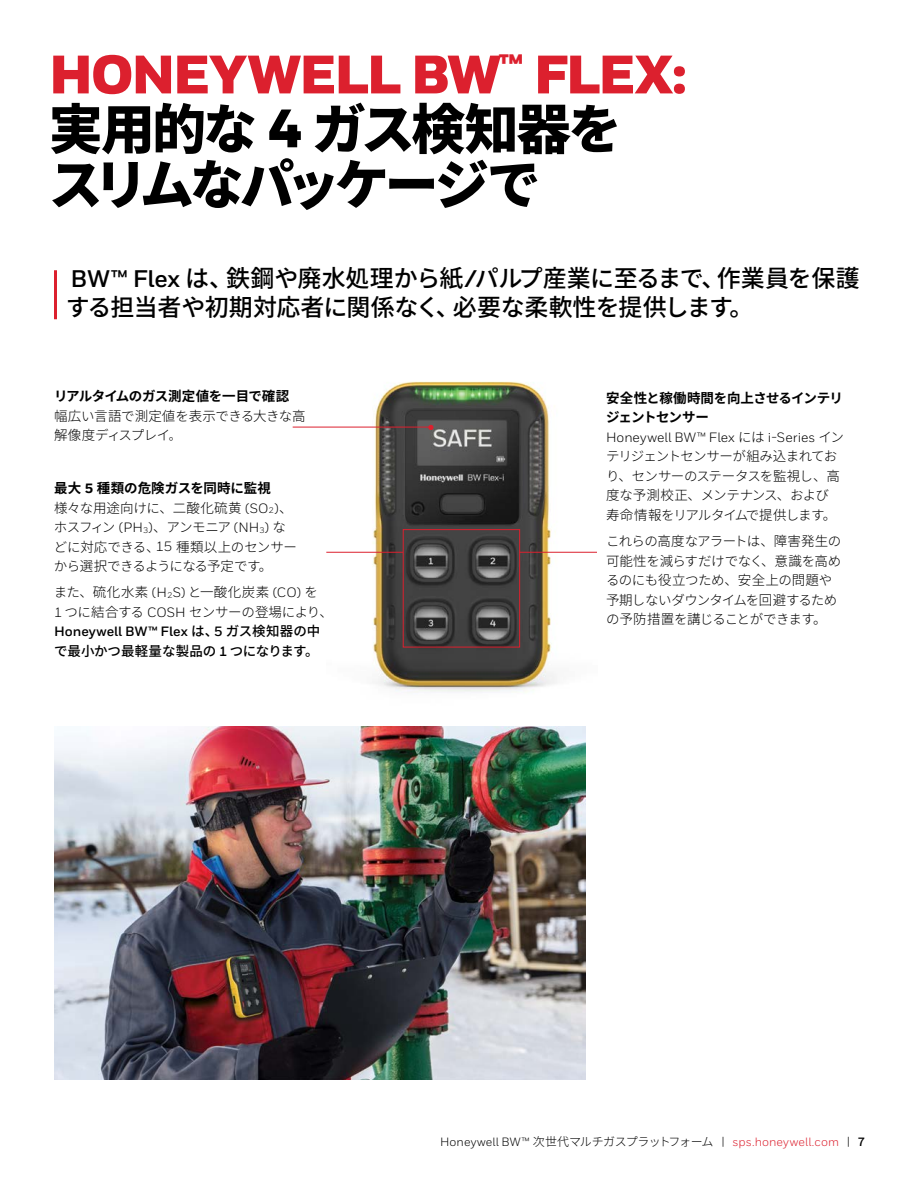
<style>
.page{position:relative;width:918px;height:1188px;background:#fff}
.page>*{position:absolute;margin:0;border:0;box-sizing:border-box;transform-origin:0 0}
.t1{font:900 54px/55.5px "Noto Sans CJ Kjp";letter-spacing:-.07em;color:#000}
.t2{font:900 54px "Honeywell Sans";letter-spacing:-.045em;color:#dc202e}
.t3{font:500 24px/28.5px "Noto Sans CJ Kjp";letter-spacing:-.02em;color:#000}
.t4{font:300 13.5px/19.5px "Noto Sans CJ Kjp";letter-spacing:-.03em;color:#000}
.t5{font:300 13.5px/19.5px "Noto Sans CJ Kjp";letter-spacing:-.05em;color:#000}
.t6{font:300 13.5px/19.5px "Noto Sans CJ Kjp";letter-spacing:-.005em;color:#000}
.t7{font:700 13.5px/19.5px "Noto Sans CJ Kjp";letter-spacing:-.03em;color:#000}
.t8{font:13.5px "Honeywell Sans";letter-spacing:.005em;color:#000}
.t9{font:700 13.5px "Honeywell Sans";color:#000}
.t10{font:500 13.5px "Noto Sans CJ Kjp";letter-spacing:-.005em;color:#000}
.t11{font:12px "Honeywell Sans";letter-spacing:.005em;color:#dc202e}
.s1{font-family:"Honeywell Sans"}
.s2{font-family:"Honeywell Sans";font-weight:700}
.s3{font-size:12px}
.s4{font-weight:700}
.s5{font-family:"Honeywell Sans";font-weight:800}
.s6{font-family:"Honeywell Sans";font-weight:400}
.s7{font-family:"Honeywell Sans";font-weight:400;font-size:8.1px}
.s8{font-family:"Noto Sans CJ Kjp";font-weight:500}
.s9{font-family:"Noto Sans CJ Kjp";font-weight:300}
.s10{color:#000}
.s11{font-family:"Noto Sans CJ Kjp";font-weight:300;color:#000}
.s12{font-weight:700;color:#000}
</style>
<div class="page">
<img style="left:326px;top:381px;width:271px;height:311px">
<img style="left:54px;top:727px;width:531px;height:353px">
<hr style="left:54px;top:270px;width:3px;height:49px;background:#dc202e">
<div style="left:403px;top:529px;width:117px;height:118px;border:1px solid #dc202e"></div>
<hr style="left:293px;top:427px;width:138px;height:1px;background:#dc202e">
<hr style="left:326px;top:552px;width:77px;height:1px;background:#dc202e">
<hr style="left:519px;top:552px;width:78px;height:1px;background:#dc202e">
<svg style="left:428px;top:425px;width:6px;height:5px"></svg>
<h1 class="t2" style="left:49px;top:41px;width:639px">HONEYWELL BW<sup>™</sup> FLEX:</h1>
<h1 class="t1" style="left:49px;top:103px;width:575px">実用的な <span class="s1">4</span> ガス検知器をスリムなパッケージで</h1>
<h2 class="t3" style="left:66px;top:265px;width:796px"><span class="s2">BW™ Flex</span> は、鉄鋼や廃水処理から紙<span class="s2">/</span>パルプ産業に至るまで、作業員を保護する担当者や初期対応者に関係なく、必要な柔軟性を提供します。</h2>
<p class="t7" style="left:54px;top:387px;width:237px">リアルタイムのガス測定値を一目で確認</p>
<p class="t4" style="left:54px;top:406px;width:253px">幅広い言語で測定値を表示できる大きな高解像度ディスプレイ<span class="s3">。</span></p>
<p class="t4" style="left:54px;top:479px;width:244px"><span class="s4">最大</span> <span class="s5">5</span> <span class="s4">種類の危険ガスを同時に監視<br></span>様々な用途向けに、二酸化硫黄 <span class="s6">(SO</span><span class="s7">2</span><span class="s6">)</span>、ホスフィン <span class="s6">(PH</span><span class="s7">3</span><span class="s6">)</span>、アンモニア <span class="s6">(NH</span><span class="s7">3</span><span class="s6">)</span> などに対応できる、<span class="s6">15</span> 種類以上のセンサーから選択できるようになる予定です。</p>
<p class="t6" style="left:54px;top:583px;width:280px">また、硫化水素 <span class="s6">(H</span><span class="s7">2</span><span class="s6">S)</span> と一酸化炭素 <span class="s6">(CO)</span> を<br><span class="s6">1</span> つに結合する <span class="s6">COSH</span> センサーの登場により、</p>
<p class="t9" style="left:54px;top:624px;width:268px">Honeywell BW™ Flex <span class="s8">は、</span>5 <span class="s8">ガス検知器の中</span></p>
<p class="t10" style="left:54px;top:643px;width:266px">で最小かつ最軽量な製品の <span class="s2">1</span> つになります。</p>
<p class="t7" style="left:606px;top:389px;width:238px">安全性と稼働時間を向上させるインテリジェントセンサー</p>
<p class="t8" style="left:606px;top:429px;width:240px">Honeywell BW™ Flex <span class="s9">には</span> i-Series <span class="s9">イン</span></p>
<p class="t5" style="left:606px;top:447px;width:235px">テリジェントセンサーが組み込まれており、センサーのステータスを監視し、高度な予測校正、メンテナンス、および寿命情報をリアルタイムで提供します。</p>
<p class="t4" style="left:606px;top:532px;width:237px">これらの高度なアラートは、障害発生の可能性を減らすだけでなく、意識を高めるのにも役立つため、安全上の問題や予期しないダウンタイムを回避するための予防措置を講じることができます。</p>
<p class="t11" style="left:440px;top:1135px;width:426px"><span class="s10">Honeywell BW™</span> <span class="s11">次世代マルチガスプラットフォーム</span> <span class="s10">|</span> sps.honeywell.com <span class="s10">|</span> <span class="s12">7</span></p>
</div>
